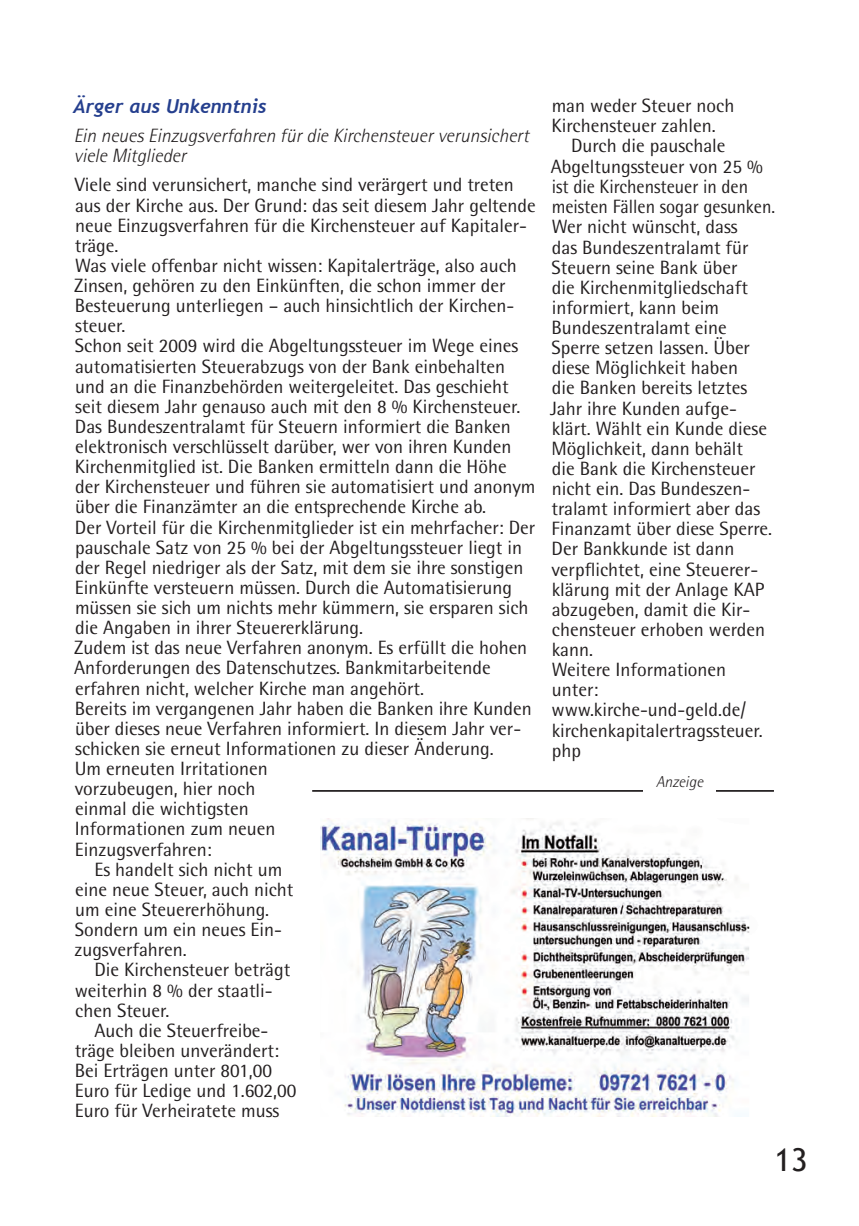
<style>
.page{position:relative;width:859px;height:1226px;background:#fff}
.page>*{position:absolute;margin:0;border:0;box-sizing:border-box;transform-origin:0 0}
.t1{font:31.5px "Trebuchet MS";color:#231f20}
.Paragraph_Style_1{font:19.25px/20.1px "Rotis Semi Sans Std";color:#231f20}
.Paragraph_Style_1-2{font:italic 300 19.25px/20.1px "Rotis Semi Sans Std";color:#231f20}
.Paragraph_Style_1-3{font:italic 700 19.25px "Trebuchet";color:#253f8e}
.Prediger{font:italic 300 15.75px "Rotis Semi Sans Std";color:#231f20}
</style>
<div class="page">
<hr style="left:312px;top:790px;width:461px;height:1px;background:#231f20">
<div style="left:643px;top:773px;width:72px;height:34px;background:#fff"></div>
<img style="left:320px;top:819px;width:430px;height:297px">
<p class="Paragraph_Style_1-3" style="left:73px;top:95px;width:195px">Ärger aus Unkenntnis</p>
<p class="Paragraph_Style_1-2" style="left:74px;top:126px;width:456px">Ein neues Einzugsverfahren für die Kirchensteuer verunsichert viele Mitglieder</p>
<p class="Paragraph_Style_1" style="left:75px;top:175px;width:462px">Viele sind verunsichert, manche sind verärgert und treten aus der Kirche aus. Der Grund: das seit diesem Jahr geltende neue Einzugsverfahren für die Kirchensteuer auf Kapitaler&shy;träge.</p>
<p class="Paragraph_Style_1" style="left:74px;top:255px;width:444px">Was viele offenbar nicht wissen: Kapitalerträge, also auch Zinsen, gehören zu den Einkünften, die schon immer der Besteuerung unterliegen – auch hinsichtlich der Kirchen&shy;steuer.</p>
<p class="Paragraph_Style_1" style="left:75px;top:335px;width:462px">Schon seit 2009 wird die Abgeltungssteuer im Wege eines automatisierten Steuerabzugs von der Bank einbehalten und an die Finanzbehörden weitergeleitet. Das geschieht seit diesem Jahr genauso auch mit den 8 % Kirchensteuer.<br>Das Bundeszentralamt für Steuern informiert die Banken elektronisch verschlüsselt darüber, wer von ihren Kunden Kirchenmitglied ist. Die Banken ermitteln dann die Höhe der Kirchensteuer und führen sie automatisiert und anonym über die Finanzämter an die entsprechende Kirche ab.</p>
<p class="Paragraph_Style_1" style="left:75px;top:517px;width:461px">Der Vorteil für die Kirchenmitglieder ist ein mehrfacher: Der pauschale Satz von 25 % bei der Abgeltungssteuer liegt in der Regel niedriger als der Satz, mit dem sie ihre sonstigen Einkünfte versteuern müssen. Durch die Automatisierung müssen sie sich um nichts mehr kümmern, sie ersparen sich die Angaben in ihrer Steuererklärung.</p>
<p class="Paragraph_Style_1" style="left:74px;top:637px;width:454px">Zudem ist das neue Verfahren anonym. Es erfüllt die hohen<br>Anforderungen des Datenschutzes. Bankmitarbeitende erfahren nicht, welcher Kirche man angehört.</p>
<p class="Paragraph_Style_1" style="left:75px;top:698px;width:458px">Bereits im vergangenen Jahr haben die Banken ihre Kunden über dieses neue Verfahren informiert. In diesem Jahr ver&shy;schicken sie erneut Informationen zu dieser Änderung.</p>
<p class="Paragraph_Style_1" style="left:75px;top:758px;width:202px">Um erneuten Irritationen vorzubeugen, hier noch einmal die wichtigsten<br>Informationen zum neuen<br>Einzugsverfahren:</p>
<p class="Paragraph_Style_1" style="left:74px;top:858px;width:220px;text-indent:20px">Es handelt sich nicht um eine neue Steuer, auch nicht um eine Steuererhöhung.<br>Sondern um ein neues Ein&shy;zugsverfahren.</p>
<p class="Paragraph_Style_1" style="left:75px;top:959px;width:217px;text-indent:20px">Die Kirchensteuer beträgt weiterhin 8 % der staatli&shy;chen Steuer.</p>
<p class="Paragraph_Style_1" style="left:75px;top:1019px;width:223px;text-indent:20px">Auch die Steuerfreibe&shy;träge bleiben unverändert:<br>Bei Erträgen unter 801,00<br>Euro für Ledige und 1.602,00<br>Euro für Verheiratete muss</p>
<p class="Paragraph_Style_1" style="left:551px;top:95px;width:184px">man weder Steuer noch<br>Kirchensteuer zahlen.</p>
<p class="Paragraph_Style_1" style="left:550px;top:135px;width:226px;text-indent:20px">Durch die pauschale<br>Abgeltungssteuer von 25 % ist die Kirchensteuer in den meisten Fällen sogar gesunken.</p>
<p class="Paragraph_Style_1" style="left:550px;top:217px;width:223px">Wer nicht wünscht, dass<br>das Bundeszentralamt für<br>Steuern seine Bank über<br>die Kirchenmitgliedschaft informiert, kann beim<br>Bundeszentralamt eine<br>Sperre setzen lassen. Über diese Möglichkeit haben<br>die Banken bereits letztes<br>Jahr ihre Kunden aufge&shy;klärt. Wählt ein Kunde diese<br>Möglichkeit, dann behält<br>die Bank die Kirchensteuer nicht ein. Das Bundeszen&shy;tralamt informiert aber das<br>Finanzamt über diese Sperre.<br>Der Bankkunde ist dann verpflichtet, eine Steuerer&shy;klärung mit der Anlage KAP abzugeben, damit die Kir&shy;chensteuer erhoben werden kann.</p>
<p class="Paragraph_Style_1" style="left:551px;top:659px;width:176px">Weitere Informationen unter:</p>
<p class="Paragraph_Style_1" style="left:551px;top:699px;width:213px">www.kirche-und-geld.de/ kirchenkapitalertragssteuer. php</p>
<p class="Prediger" style="left:655px;top:772px;width:48px">Anzeige</p>
<h1 class="t1" style="left:774px;top:1141px;width:35px">13</h1>
</div>
